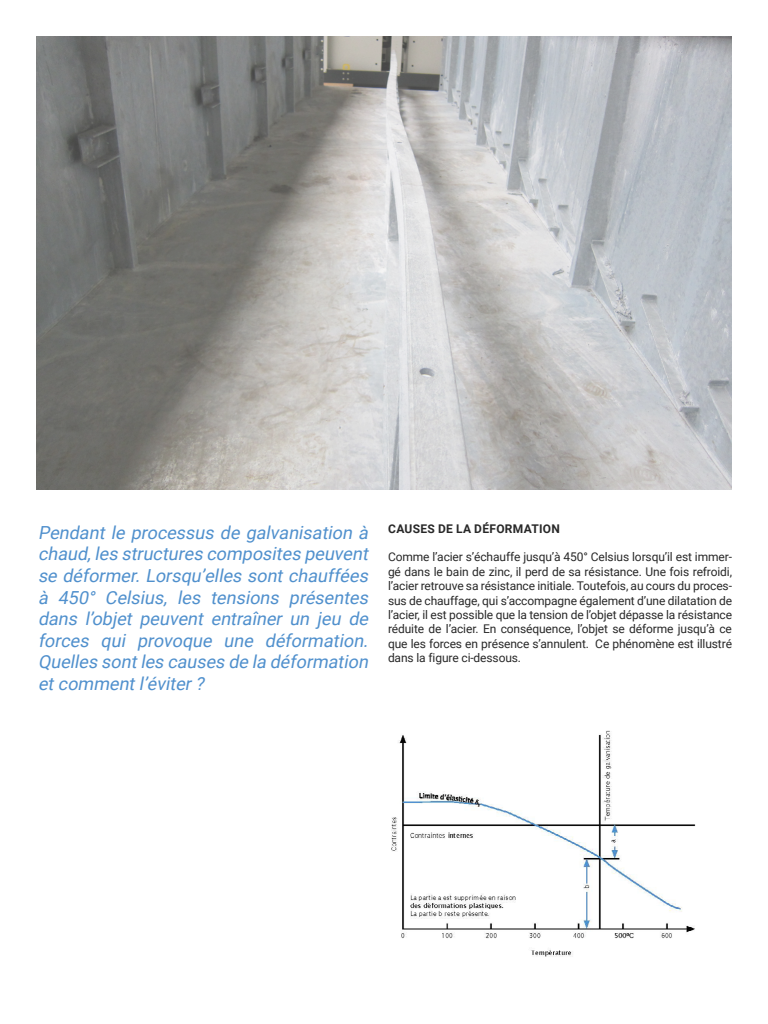
<style>
.page{position:relative;width:768px;height:1024px;background:#fff}
.page>*{position:absolute;margin:0;border:0;box-sizing:border-box;transform-origin:0 0}
.t1{font:italic 18px/21.6px "Roboto";color:#5090cd;text-align:justify}
.t2{font:12px/14.4px "Roboto";letter-spacing:-.01em;color:#282828;text-align:justify}
.t3{font:700 12px "Roboto";letter-spacing:.025em;color:#282828}
</style>
<div class="page">
<img style="left:36px;top:36px;width:696px;height:454px">
<img style="left:391px;top:730px;width:305px;height:227px">
<p class="t1" style="left:38px;top:521px;width:336px">Pendant le processus de galvanisation à chaud,les structures composites peuvent se déformer. Lorsqu’elles sont chauffées à 450° Celsius, les tensions présentes dans l’objet peuvent entraîner un jeu de forces qui provoque une déformation.<br>Quelles sontles causes de la déformation etcommentl’éviter?</p>
<p class="t3" style="left:388px;top:520px;width:173px">CAUSES DE LA DÉFORMATION</p>
<p class="t2" style="left:388px;top:549px;width:346px">Comme l’acier s’échauffe jusqu’à 450° Celsius lorsqu’il est immer&shy;gé dans le bain de zinc, il perd de sa résistance. Une fois refroidi, l’acier retrouve sa résistance initiale. Toutefois, au cours du proces&shy;sus de chauffage, qui s’accompagne également d’une dilatation de l’acier, il est possible que la tension de l’objet dépasse la résistance réduite de l’acier. En conséquence, l’objet se déforme jusqu’à ce que les forces en présence s’annulent. Ce phénomène est illustré dans la figure ci-dessous.</p>
</div>
